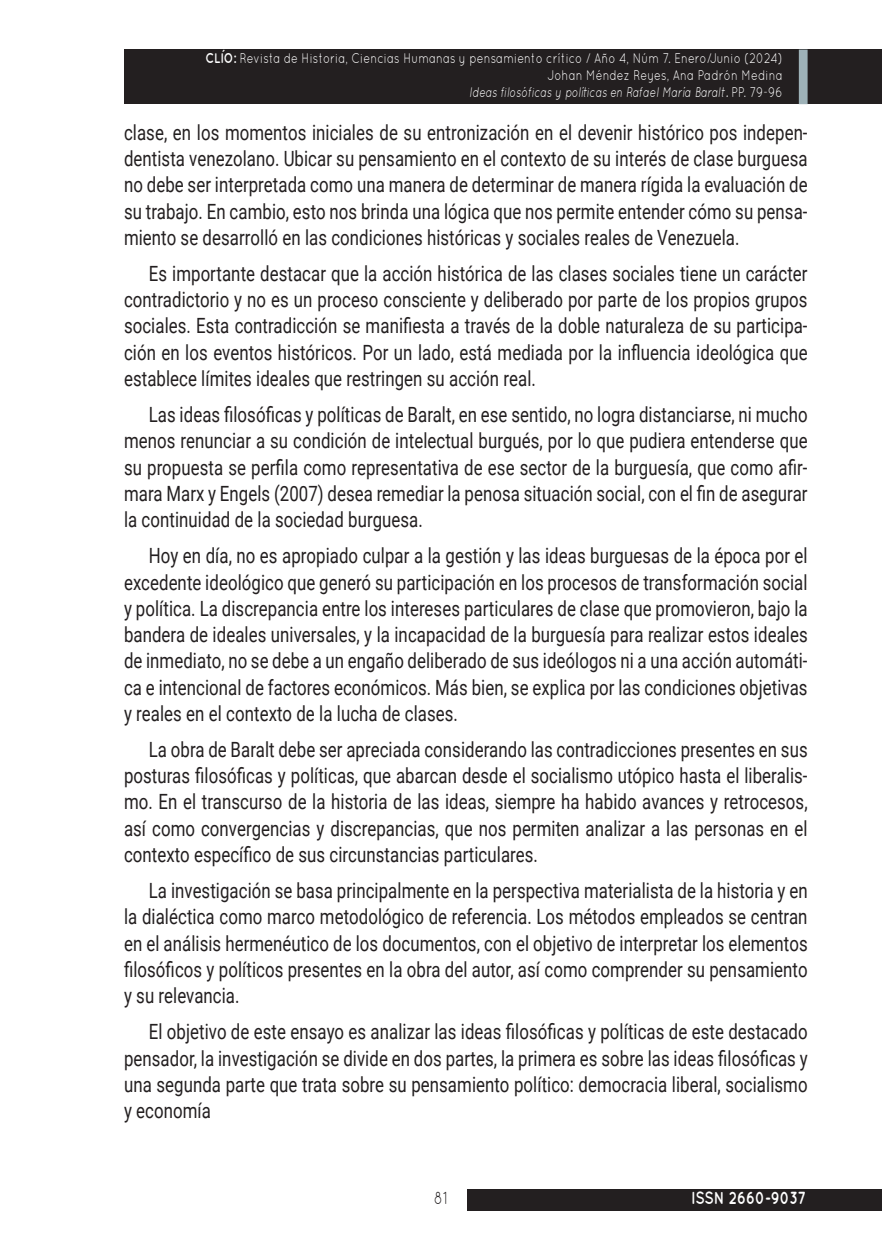
<style>
.page{position:relative;width:882px;height:1260px;background:#fff}
.page>*{position:absolute;margin:0;border:0;box-sizing:border-box;transform-origin:0 0}
.Art_parrafo_base{font:21px/26.2px "Roboto";letter-spacing:.005em;color:#231f20;text-align:justify;scale:.8 1}
.t1{font:700 17.5px "Quicksand";color:#fff;scale:.8 1}
.t2{font:17.5px "Quicksand";color:#231f20;scale:.8 1}
.t3{font:14px/16.8px "Quicksand";letter-spacing:.01em;color:#fff;text-align:right;scale:.8 1}
.s1{font-weight:700}
.s2{font-style:italic}
</style>
<div class="page">
<div style="left:124px;top:50px;width:758px;height:54px;background:#231f20"></div>
<div style="left:467px;top:1189px;width:414px;height:21px;background:#231f20"></div>
<div style="left:799px;top:50px;width:9px;height:54px;background:#9eb2b8"></div>
<p class="t3" style="left:206px;top:49px;width:723px"><span class="s1">CLÍO:</span> Revista de Historia, Ciencias Humanas y pensamiento crítico / Año 4, Núm 7. Enero/Junio (2024)<br>Johan Méndez Reyes, Ana Padrón Medina<br><span class="s2">Ideas filosóficas y políticas en Rafael María Baralt.</span> PP. 79-96</p>
<p class="Art_parrafo_base" style="left:124px;top:118px;width:856px">clase, en los momentos iniciales de su entronización en el devenir histórico pos indepen&shy;dentista venezolano. Ubicar su pensamiento en el contexto de su interés de clase burguesa no debe ser interpretada como una manera de determinar de manera rígida la evaluación de su trabajo. En cambio, esto nos brinda una lógica que nos permite entender cómo su pensa&shy;miento se desarrolló en las condiciones históricas y sociales reales de Venezuela.</p>
<p class="Art_parrafo_base" style="left:124px;top:260px;width:856px;text-indent:25px">Es importante destacar que la acción histórica de las clases sociales tiene un carácter contradictorio y no es un proceso consciente y deliberado por parte de los propios grupos sociales. Esta contradicción se manifiesta a través de la doble naturaleza de su participa&shy;ción en los eventos históricos. Por un lado, está mediada por la influencia ideológica que establece límites ideales que restringen su acción real.</p>
<p class="Art_parrafo_base" style="left:124px;top:401px;width:856px;text-indent:25px">Las ideas filosóficas y políticas de Baralt, en ese sentido, no logra distanciarse, ni mucho menos renunciar a su condición de intelectual burgués, por lo que pudiera entenderse que su propuesta se perfila como representativa de ese sector de la burguesía, que como afir&shy;mara Marx y Engels (2007) desea remediar la penosa situación social, con el fin de asegurar la continuidad de la sociedad burguesa.</p>
<p class="Art_parrafo_base" style="left:124px;top:542px;width:856px;text-indent:25px">Hoy en día, no es apropiado culpar a la gestión y las ideas burguesas de la época por el excedente ideológico que generó su participación en los procesos de transformación social y política. La discrepancia entre los intereses particulares de clase que promovieron, bajo la bandera de ideales universales, y la incapacidad de la burguesía para realizar estos ideales de inmediato, no se debe a un engaño deliberado de sus ideólogos ni a una acción automáti&shy;ca e intencional de factores económicos. Más bien, se explica por las condiciones objetivas y reales en el contexto de la lucha de clases.</p>
<p class="Art_parrafo_base" style="left:124px;top:736px;width:856px;text-indent:25px">La obra de Baralt debe ser apreciada considerando las contradicciones presentes en sus posturas filosóficas y políticas, que abarcan desde el socialismo utópico hasta el liberalis&shy;mo. En el transcurso de la historia de las ideas, siempre ha habido avances y retrocesos, así como convergencias y discrepancias, que nos permiten analizar a las personas en el contexto específico de sus circunstancias particulares.</p>
<p class="Art_parrafo_base" style="left:124px;top:877px;width:856px;text-indent:25px">La investigación se basa principalmente en la perspectiva materialista de la historia y en la dialéctica como marco metodológico de referencia. Los métodos empleados se centran en el análisis hermenéutico de los documentos, con el objetivo de interpretar los elementos filosóficos y políticos presentes en la obra del autor, así como comprender su pensamiento y su relevancia.</p>
<p class="Art_parrafo_base" style="left:124px;top:1018px;width:856px;text-indent:25px">El objetivo de este ensayo es analizar las ideas filosóficas y políticas de este destacado pensador, la investigación se divide en dos partes, la primera es sobre las ideas filosóficas y una segunda parte que trata sobre su pensamiento político: democracia liberal, socialismo y economía</p>
<p class="t2" style="left:434px;top:1188px;width:18px">81</p>
<p class="t1" style="left:691px;top:1188px;width:145px">ISSN 2660-9037</p>
</div>
